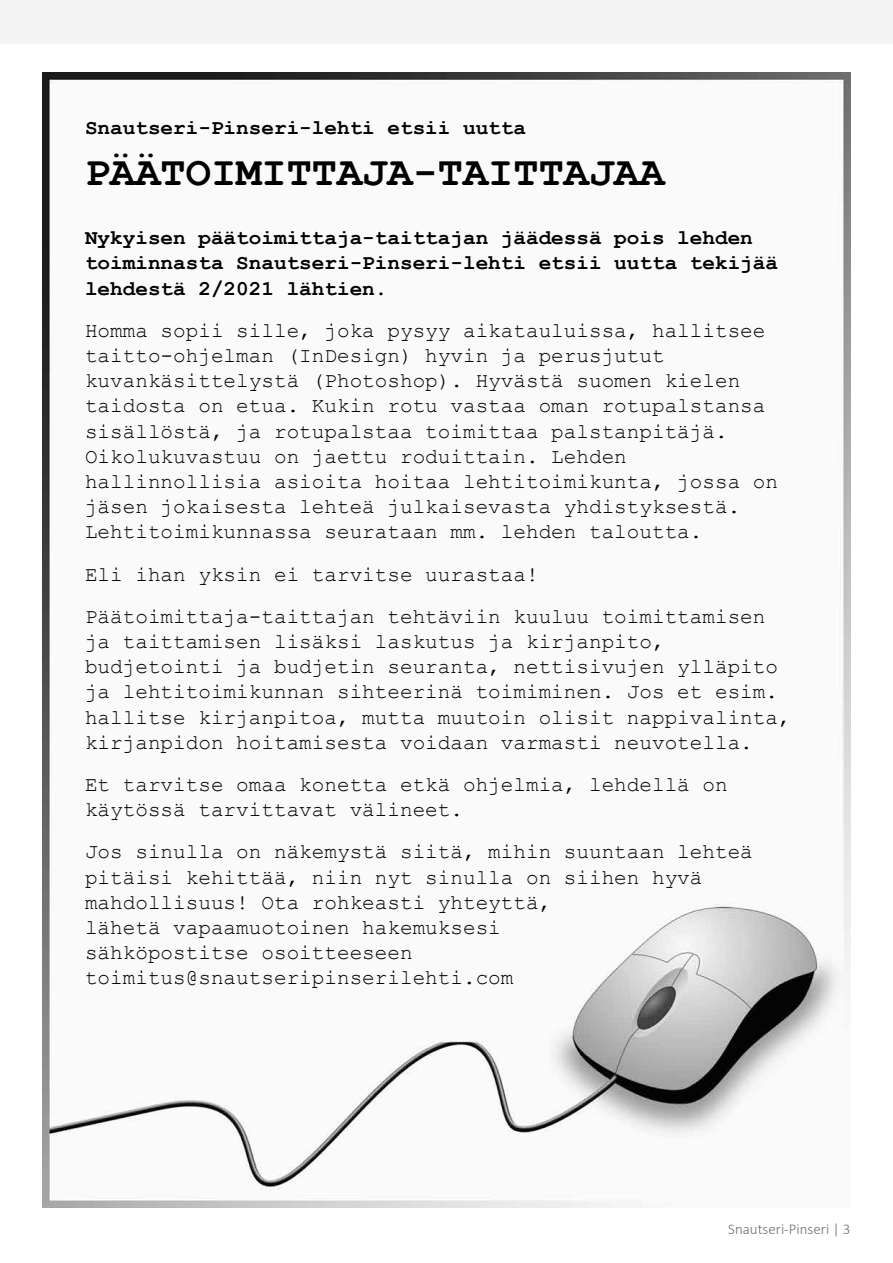
<style>
.page{position:relative;width:893px;height:1263px;background:#fff}
.page>*{position:absolute;margin:0;border:0;box-sizing:border-box;transform-origin:0 0}
.t1{font:700 42px "Courier New";color:#000}
.t2{font:21px/25.2px "Courier New";color:#000}
.t3{font:700 21px/25.2px "Courier New";color:#000}
.t4{font:300 15px "Calibri";color:#6f6f6f}
</style>
<div class="page">
<div style="left:0;top:0;width:893px;height:44px;background:#f4f4f4"></div>
<img style="left:43px;top:72px;width:807px;height:1136px">
<p class="t3" style="left:85px;top:115px;width:443px">Snautseri-Pinseri-lehti etsii uutta</p>
<h1 class="t1" style="left:85px;top:146px;width:581px">PÄÄTOIMITTAJA-TAITTAJAA</h1>
<p class="t3" style="left:85px;top:224px;width:695px">Nykyisen päätoimittaja-taittajan jäädessä pois lehden toiminnasta Snautseri-Pinseri-lehti etsii uutta tekijää lehdestä 2/2021 lähtien.</p>
<p class="t2" style="left:85px;top:317px;width:695px">Homma sopii sille, joka pysyy aikatauluissa, hallitsee taitto-ohjelman (InDesign) hyvin ja perusjutut kuvankäsittelystä (Photoshop). Hyvästä suomen kielen taidosta on etua. Kukin rotu vastaa oman rotupalstansa sisällöstä, ja rotupalstaa toimittaa palstanpitäjä.<br>Oikolukuvastuu on jaettu roduittain. Lehden hallinnollisia asioita hoitaa lehtitoimikunta, jossa on jäsen jokaisesta lehteä julkaisevasta yhdistyksestä.<br>Lehtitoimikunnassa seurataan mm. lehden taloutta.</p>
<p class="t2" style="left:85px;top:552px;width:682px;line-height:42.2px">Eli ihan yksin ei tarvitse uurastaa!<br>Päätoimittaja-taittajan tehtäviin kuuluu toimittamisen</p>
<p class="t2" style="left:85px;top:628px;width:707px">ja taittamisen lisäksi laskutus ja kirjanpito, budjetointi ja budjetin seuranta, nettisivujen ylläpito ja lehtitoimikunnan sihteerinä toimiminen. Jos et esim. hallitse kirjanpitoa, mutta muutoin olisit nappivalinta, kirjanpidon hoitamisesta voidaan varmasti neuvotella.</p>
<p class="t2" style="left:85px;top:771px;width:644px">Et tarvitse omaa konetta etkä ohjelmia, lehdellä on käytössä tarvittavat välineet.</p>
<p class="t2" style="left:85px;top:839px;width:669px">Jos sinulla on näkemystä siitä, mihin suuntaan lehteä pitäisi kehittää, niin nyt sinulla on siihen hyvä mahdollisuus! Ota rohkeasti yhteyttä,<br>lähetä vapaamuotoinen hakemuksesi<br>sähköpostitse osoitteeseen toimitus@snautseripinserilehti.com</p>
<p class="t4" style="left:728px;top:1220px;width:124px">Snautseri-Pinseri | 3</p>
</div>
